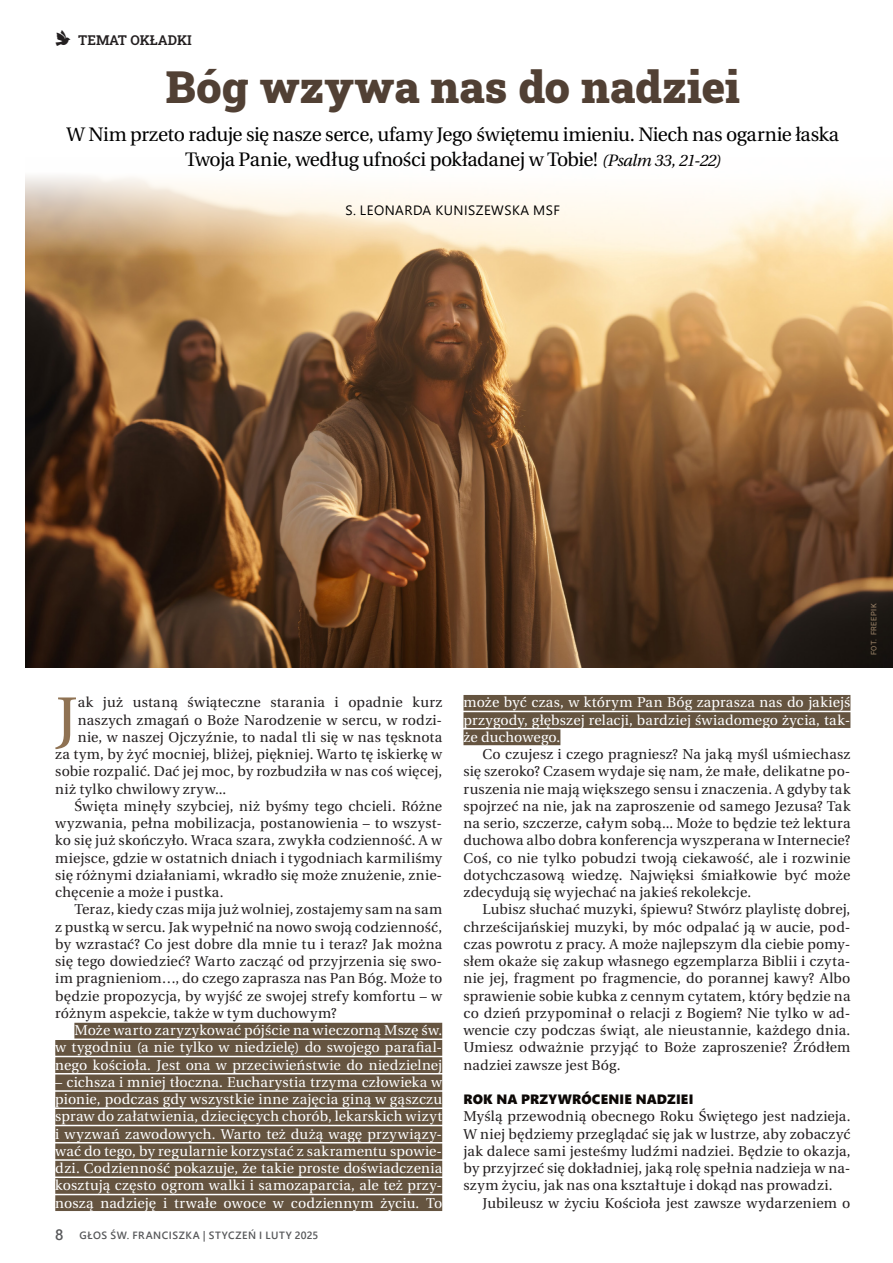
<style>
.page{position:relative;width:893px;height:1263px;background:#fff}
.page>*{position:absolute;margin:0;border:0;box-sizing:border-box;transform-origin:0 0}
.Artigos_-_textos_longos_Capitular_1{font:64.05px "Heuristica";color:#8f7253}
.t1{font:900 45px "Roboto Slab";letter-spacing:-.005em;color:#514034}
.t2{font:19.5px/25.5px "Heuristica";letter-spacing:-.025em;color:#000;text-align:center}
.t3{font:600 15px "Segoe UI";color:#57585a}
.Artigos_-_textos_longos{font:14.25px/17.2px "Heuristica";letter-spacing:.01em;color:#231f20;text-align:justify}
.Artigos_-_textos_longos-2{font:14.25px/17.2px "Heuristica";letter-spacing:.01em;color:#fff;text-align:justify}
.Artigos_-_textos_longos_Capitular_1-2{font:14.25px "Heuristica";letter-spacing:.015em;color:#231f20}
.Artigos_-_textos_longos_Capitular_1-3{font:14.25px "Heuristica";letter-spacing:.035em;color:#231f20}
.Artigos_-_subtítulo_dentro_texto{font:13.5px "Segoe UI Black";letter-spacing:.01em;color:#0c0806}
.t4{font:13.5px "Segoe UI";letter-spacing:.035em;color:#000}
.Seçoes{font:600 13.5px "Roboto Slab";color:#231f20}
.t5{font:600 10.5px "Segoe UI";letter-spacing:.05em;color:#57585a}
.Foto_-_fonte{font:7.5px "Roboto";letter-spacing:.065em;color:#a0876c}
.s1{font-style:italic;font-size:16.5px}
</style>
<div class="page">
<img style="left:26px;top:176px;width:867px;height:492px">
<div style="left:74px;top:1023px;width:368px;height:15px;background:#655440"></div>
<div style="left:55px;top:1040px;width:387px;height:16px;background:#655440"></div>
<div style="left:55px;top:1057px;width:387px;height:16px;background:#655440"></div>
<div style="left:55px;top:1074px;width:387px;height:16px;background:#655440"></div>
<div style="left:55px;top:1092px;width:387px;height:15px;background:#655440"></div>
<div style="left:55px;top:1109px;width:387px;height:16px;background:#655440"></div>
<div style="left:55px;top:1126px;width:387px;height:16px;background:#655440"></div>
<div style="left:55px;top:1143px;width:387px;height:16px;background:#655440"></div>
<div style="left:55px;top:1161px;width:387px;height:15px;background:#655440"></div>
<div style="left:55px;top:1178px;width:387px;height:16px;background:#655440"></div>
<div style="left:55px;top:1195px;width:387px;height:16px;background:#655440"></div>
<div style="left:463px;top:695px;width:387px;height:16px;background:#655440"></div>
<div style="left:463px;top:712px;width:387px;height:16px;background:#655440"></div>
<div style="left:463px;top:729px;width:97px;height:16px;background:#655440"></div>
<p class="Seçoes" style="left:78px;top:31px;width:115px">TEMAT OKŁADKI</p>
<h2 class="t1" style="left:166px;top:55px;width:575px">Bóg wzywa nas do nadziei</h2>
<h3 class="t2" style="left:67px;top:122px;width:774px">W Nim przeto raduje się nasze serce, ufamy Jego świętemu imieniu. Niech nas ogarnie łaska<br>Twoja Panie, według ufności pokładanej w Tobie! <span class="s1">(Psalm 33, 21-22)</span></h3>
<p class="t4" style="left:346px;top:198px;width:216px">S. LEONARDA KUNISZEWSKA MSF</p>
<p class="Artigos_-_textos_longos_Capitular_1" style="left:55px;top:671px;width:24px">J</p>
<p class="Artigos_-_textos_longos_Capitular_1-2" style="left:78px;top:691px;width:366px">ak już ustaną świąteczne starania i opadnie kurz</p>
<p class="Artigos_-_textos_longos_Capitular_1-2" style="left:78px;top:709px;width:366px">naszych zmagań o Boże Narodzenie w sercu, w rodzi-</p>
<p class="Artigos_-_textos_longos_Capitular_1-2" style="left:78px;top:726px;width:366px">nie, w naszej Ojczyźnie, to nadal tli się w nas tęsknota</p>
<p class="Artigos_-_textos_longos_Capitular_1-2" style="left:55px;top:743px;width:388px">za tym, by żyć mocniej, bliżej, piękniej. Warto tę iskierkę w</p>
<p class="Artigos_-_textos_longos_Capitular_1-2" style="left:55px;top:760px;width:388px">sobie rozpalić. Dać jej moc, by rozbudziła w nas coś więcej,</p>
<p class="Artigos_-_textos_longos_Capitular_1-3" style="left:55px;top:778px;width:172px">niż tylko chwilowy zryw...</p>
<p class="Artigos_-_textos_longos" style="left:55px;top:797px;width:388px;text-indent:19px">Święta minęły szybciej, niż byśmy tego chcieli. Różne wyzwania, pełna mobilizacja, postanowienia – to wszyst&shy;ko się już skończyło. Wraca szara, zwykła codzienność. A w miejsce, gdzie w ostatnich dniach i tygodniach karmiliśmy się różnymi działaniami, wkradło się może znużenie, znie&shy;chęcenie a może i pustka.</p>
<p class="Artigos_-_textos_longos" style="left:55px;top:901px;width:388px;text-indent:19px">Teraz, kiedy czas mija już wolniej, zostajemy sam na sam z pustką w sercu. Jak wypełnić na nowo swoją codzienność, by wzrastać? Co jest dobre dla mnie tu i teraz? Jak można się tego dowiedzieć? Warto zacząć od przyjrzenia się swo&shy;im pragnieniom…, do czego zaprasza nas Pan Bóg. Może to będzie propozycja, by wyjść ze swojej strefy komfortu – w różnym aspekcie, także w tym duchowym?</p>
<p class="Artigos_-_textos_longos-2" style="left:55px;top:1022px;width:388px;text-indent:19px">Może warto zaryzykować pójście na wieczorną Mszę św. w tygodniu (a nie tylko w niedzielę) do swojego parafial&shy;nego kościoła. Jest ona w przeciwieństwie do niedzielnej</p>
<p class="Artigos_-_textos_longos-2" style="left:55px;top:1073px;width:388px">– cichsza i mniej tłoczna. Eucharystia trzyma człowieka w pionie, podczas gdy wszystkie inne zajęcia giną w gąszczu spraw do załatwienia, dziecięcych chorób, lekarskich wizyt i wyzwań zawodowych. Warto też dużą wagę przywiązy&shy;wać do tego, by regularnie korzystać z sakramentu spowie&shy;dzi. Codzienność pokazuje, że takie proste doświadczenia kosztują często ogrom walki i samozaparcia, ale też przy&shy;noszą nadzieję i trwałe owoce w codziennym życiu. To</p>
<p class="t3" style="left:55px;top:1220px;width:10px">8</p>
<p class="t5" style="left:80px;top:1225px;width:240px">GŁOS ŚW. FRANCISZKA | STYCZEŃ I LUTY 2025</p>
<p class="Artigos_-_textos_longos-2" style="left:463px;top:694px;width:388px">może być czas, w którym Pan Bóg zaprasza nas do jakiejś przygody, głębszej relacji, bardziej świadomego życia, tak&shy;że duchowego.</p>
<p class="Artigos_-_textos_longos" style="left:463px;top:746px;width:388px;text-indent:19px">Co czujesz i czego pragniesz? Na jaką myśl uśmiechasz się szeroko? Czasem wydaje się nam, że małe, delikatne po&shy;ruszenia nie mają większego sensu i znaczenia. A gdyby tak spojrzeć na nie, jak na zaproszenie od samego Jezusa? Tak na serio, szczerze, całym sobą... Może to będzie też lektura duchowa albo dobra konferencja wyszperana w Internecie?<br>Coś, co nie tylko pobudzi twoją ciekawość, ale i rozwinie dotychczasową wiedzę. Najwięksi śmiałkowie być może zdecydują się wyjechać na jakieś rekolekcje.</p>
<p class="Artigos_-_textos_longos" style="left:463px;top:901px;width:388px;text-indent:19px">Lubisz słuchać muzyki, śpiewu? Stwórz playlistę dobrej, chrześcijańskiej muzyki, by móc odpalać ją w aucie, pod&shy;czas powrotu z pracy. A może najlepszym dla ciebie pomy&shy;słem okaże się zakup własnego egzemplarza Biblii i czyta&shy;nie jej, fragment po fragmencie, do porannej kawy? Albo sprawienie sobie kubka z cennym cytatem, który będzie na co dzień przypominał o relacji z Bogiem? Nie tylko w ad&shy;wencie czy podczas świąt, ale nieustannie, każdego dnia.<br>Umiesz odważnie przyjąć to Boże zaproszenie? Źródłem nadziei zawsze jest Bóg.</p>
<p class="Artigos_-_subtítulo_dentro_texto" style="left:463px;top:1089px;width:231px">ROK NA PRZYWRÓCENIE NADZIEI</p>
<p class="Artigos_-_textos_longos" style="left:463px;top:1108px;width:388px">Myślą przewodnią obecnego Roku Świętego jest nadzieja.<br>W niej będziemy przeglądać się jak w lustrze, aby zobaczyć jak dalece sami jesteśmy ludźmi nadziei. Będzie to okazja, by przyjrzeć się dokładniej, jaką rolę spełnia nadzieja w na&shy;szym życiu, jak nas ona kształtuje i dokąd nas prowadzi.</p>
<p class="Artigos_-_textos_longos" style="left:483px;top:1194px;width:369px">Jubileusz w życiu Kościoła jest zawsze wydarzeniem o</p>
<p class="Foto_-_fonte" style="left:868px;top:655px;width:53px;rotate:-90deg">FOT. FREEPIK</p>
</div>
